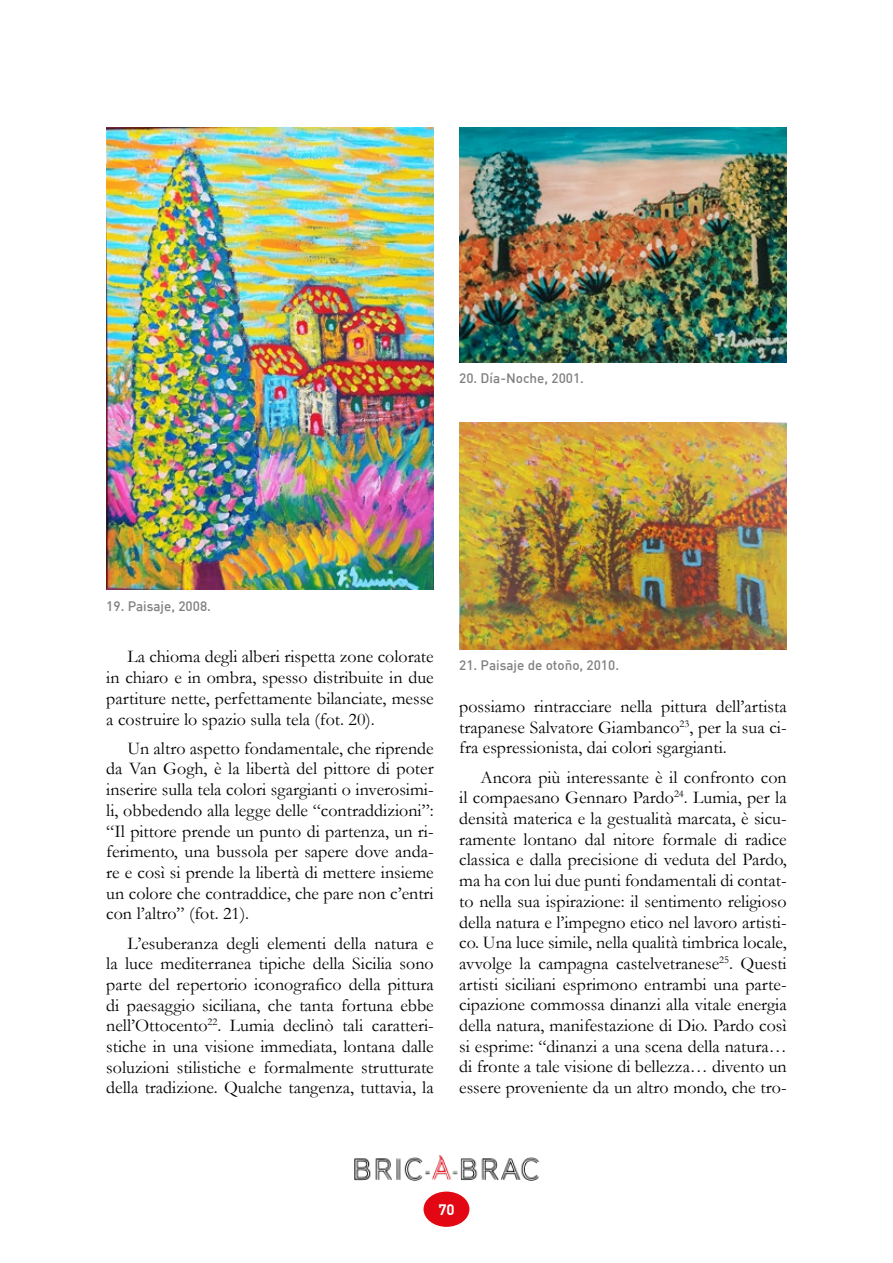
<style>
.page{position:relative;width:893px;height:1263px;background:#fff}
.page>*{position:absolute;margin:0;border:0;box-sizing:border-box;transform-origin:0 0}
.t1{font:18px/20.7px "Garamond";color:#000;text-align:justify}
.t2{font:700 15px "DIN Pro";color:#fff}
.t3{font:500 13.5px "DIN";color:#808080}
</style>
<div class="page">
<div style="left:423px;top:1191px;width:47px;height:36px;background:#e30613;border-radius:50%"></div>
<div style="left:422px;top:1190px;width:49px;height:38px;border:2px solid #fff;border-radius:50%"></div>
<img style="left:354px;top:1156px;width:185px;height:24px">
<img style="left:106px;top:128px;width:328px;height:462px">
<img style="left:459px;top:128px;width:328px;height:234px">
<img style="left:459px;top:422px;width:328px;height:228px">
<p class="t3" style="left:459px;top:370px;width:126px">20. Día-Noche, 2001.</p>
<p class="t3" style="left:106px;top:598px;width:106px">19. Paisaje, 2008.</p>
<p class="t1" style="left:106px;top:646px;width:329px;text-indent:21px">La chioma degli alberi rispetta zone colorate in chiaro e in ombra, spesso distribuite in due partiture nette, perfettamente bilanciate, messe a costruire lo spazio sulla tela (fot. 20).</p>
<p class="t1" style="left:106px;top:737px;width:329px;text-indent:21px">Un altro aspetto fondamentale, che riprende da Van Gogh, è la libertà del pittore di poter inserire sulla tela colori sgargianti o inverosimi&shy;li, obbedendo alla legge delle “contraddizioni”: “Il pittore prende un punto di partenza, un ri&shy;ferimento, una bussola per sapere dove anda&shy;re e così si prende la libertà di mettere insieme un colore che contraddice, che pare non c’entri con l’altro” (fot. 21).</p>
<p class="t1" style="left:106px;top:932px;width:329px;text-indent:21px">L’esuberanza degli elementi della natura e la luce mediterranea tipiche della Sicilia sono parte del repertorio iconografico della pittura di paesaggio siciliana, che tanta fortuna ebbe nell’Ottocento<sup>22</sup>. Lumia declinò tali caratteri&shy;stiche in una visione immediata, lontana dalle soluzioni stilistiche e formalmente strutturate della tradizione. Qualche tangenza, tuttavia, la</p>
<p class="t3" style="left:459px;top:656px;width:161px">21. Paisaje de otoño, 2010.</p>
<p class="t1" style="left:459px;top:695px;width:329px">possiamo rintracciare nella pittura dell’artista trapanese Salvatore Giambanco<sup>23</sup>, per la sua ci&shy;fra espressionista, dai colori sgargianti.</p>
<p class="t1" style="left:459px;top:766px;width:329px;text-indent:21px">Ancora più interessante è il confronto con il compaesano Gennaro Pardo<sup>24</sup>. Lumia, per la densità materica e la gestualità marcata, è sicu&shy;ramente lontano dal nitore formale di radice classica e dalla precisione di veduta del Pardo, ma ha con lui due punti fondamentali di contat&shy;to nella sua ispirazione: il sentimento religioso della natura e l’impegno etico nel lavoro artisti&shy;co. Una luce simile, nella qualità timbrica locale, avvolge la campagna castelvetranese<sup>25</sup>. Questi artisti siciliani esprimono entrambi una parte&shy;cipazione commossa dinanzi alla vitale energia della natura, manifestazione di Dio. Pardo così si esprime: “dinanzi a una scena della natura… di fronte a tale visione di bellezza… divento un essere proveniente da un altro mondo, che tro-</p>
<p class="t2" style="left:438px;top:1199px;width:18px">70</p>
</div>
